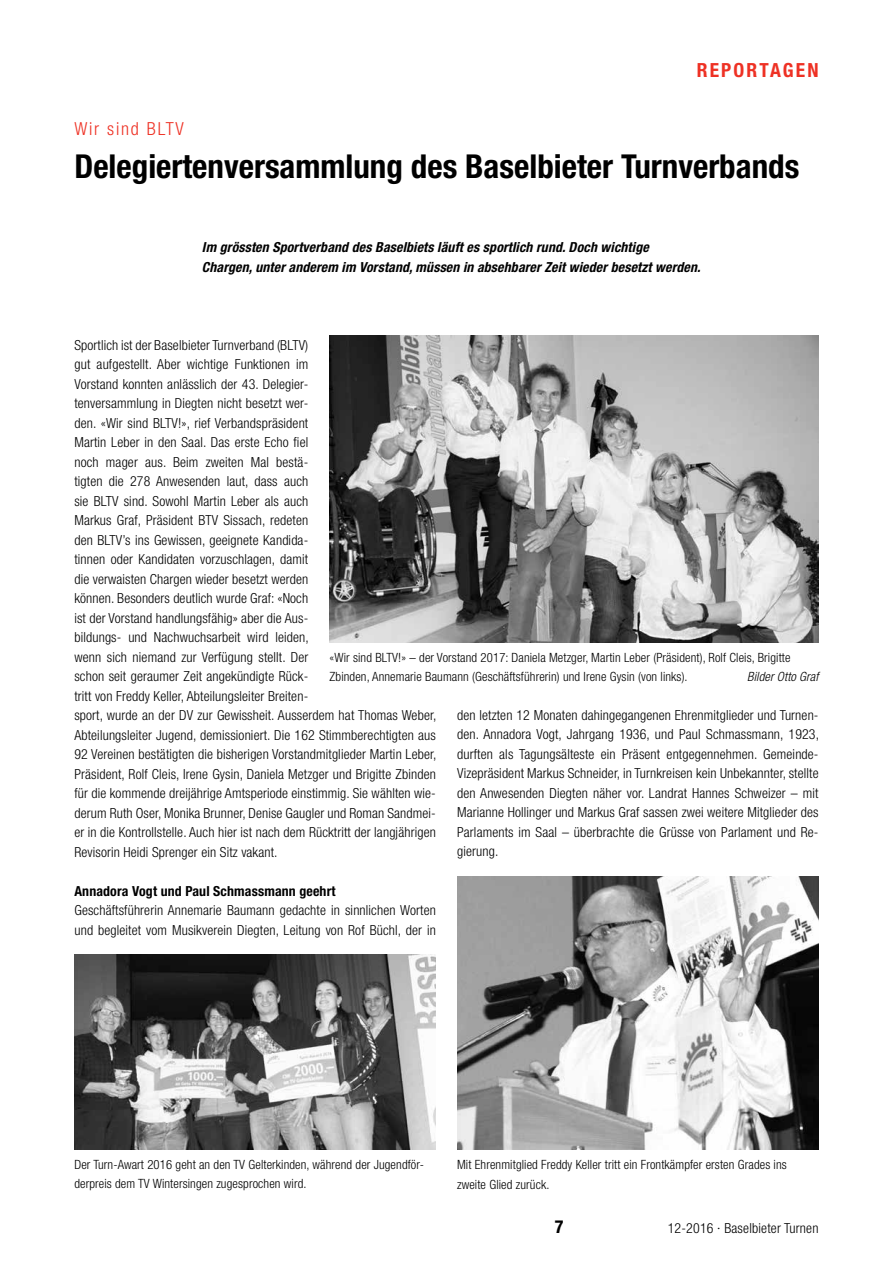
<style>
.page{position:relative;width:893px;height:1263px;background:#fff}
.page>*{position:absolute;margin:0;border:0;box-sizing:border-box;transform-origin:0 0}
.t1{font:700 condensed 33px "Helvetica Neue LT Std";color:#000}
.t2{font:700 condensed 19.5px "Helvetica Neue LT Std";letter-spacing:.11em;color:#ee3124}
.t3{font:300 condensed 18px "Helvetica Neue LT Std";letter-spacing:.1em;color:#ee3124}
.t4{font:700 condensed 18px "Helvetica Neue LT Std";color:#000}
.t5{font:300 condensed 13.8px/19.5px "Helvetica Neue LT Std";letter-spacing:.01em;color:#000}
.t6{font:italic 700 condensed 13.8px/19.5px "Helvetica Neue LT Std";letter-spacing:.01em;color:#000}
.t7{font:700 condensed 13.8px "Helvetica Neue LT Std";letter-spacing:.01em;color:#000}
.t8{font:300 condensed 12.75px/19.5px "Helvetica Neue LT Std";letter-spacing:.01em;color:#000}
.t9{font:italic 300 condensed 12.75px "Helvetica Neue LT Std";letter-spacing:.01em;color:#000}
</style>
<div class="page">
<img style="left:330px;top:335px;width:489px;height:307px">
<img style="left:74px;top:954px;width:362px;height:195px">
<img style="left:457px;top:876px;width:362px;height:273px">
<h2 class="t2" style="left:697px;top:58px;width:123px">Reportagen</h2>
<h3 class="t3" style="left:74px;top:118px;width:111px">Wir sind BLTV</h3>
<h1 class="t1" style="left:74px;top:147px;width:726px">Delegiertenversammlung des Baselbieter Turnverbands</h1>
<p class="t6" style="left:202px;top:238px;width:500px">Im grössten Sportverband des Baselbiets läuft es sportlich rund. Doch wichtige<br>Chargen, unter anderem im Vorstand, müssen in absehbarer Zeit wieder besetzt werden.</p>
<p class="t5" style="left:74px;top:335px;width:363px">Sportlich ist der Baselbieter Turnverband (BLTV)<br>gut aufgestellt. Aber wichtige Funktionen im<br>Vorstand konnten anlässlich der 43. Delegier-<br>tenversammlung in Diegten nicht besetzt wer-<br>den. «Wir sind BLTV!», rief Verbandspräsident<br>Martin Leber in den Saal. Das erste Echo fiel<br>noch mager aus. Beim zweiten Mal bestä-<br>tigten die 278 Anwesenden laut, dass auch<br>sie BLTV sind. Sowohl Martin Leber als auch<br>Markus Graf, Präsident BTV Sissach, redeten<br>den BLTV’s ins Gewissen, geeignete Kandida-<br>tinnen oder Kandidaten vorzuschlagen, damit<br>die verwaisten Chargen wieder besetzt werden<br>können. Besonders deutlich wurde Graf: «Noch<br>ist der Vorstand handlungsfähig» aber die Aus-<br>bildungs- und Nachwuchsarbeit wird leiden,<br>wenn sich niemand zur Verfügung stellt. Der<br>schon seit geraumer Zeit angekündigte Rück-<br>tritt von Freddy Keller, Abteilungsleiter Breiten-<br>sport, wurde an der DV zur Gewissheit. Ausserdem hat Thomas Weber, Abteilungsleiter Jugend, demissioniert. Die 162 Stimmberechtigten aus 92 Vereinen bestätigten die bisherigen Vorstandmitglieder Martin Leber, Präsident, Rolf Cleis, Irene Gysin, Daniela Metzger und Brigitte Zbinden für die kommende dreijährige Amtsperiode einstimmig. Sie wählten wie&shy;derum Ruth Oser, Monika Brunner, Denise Gaugler und Roman Sandmei&shy;er in die Kontrollstelle. Auch hier ist nach dem Rücktritt der langjährigen Revisorin Heidi Sprenger ein Sitz vakant.</p>
<p class="t7" style="left:74px;top:882px;width:263px">Annadora Vogt und Paul Schmassmann geehrt</p>
<p class="t5" style="left:74px;top:900px;width:363px">Geschäftsführerin Annemarie Baumann gedachte in sinnlichen Worten und begleitet vom Musikverein Diegten, Leitung von Rof Büchl, der in</p>
<p class="t8" style="left:330px;top:647px;width:462px">«Wir sind BLTV!» – der Vorstand 2017: Daniela Metzger, Martin Leber (Präsident), Rolf Cleis, Brigitte<br>Zbinden, Annemarie Baumann (Geschäftsführerin) und Irene Gysin (von links).</p>
<p class="t9" style="left:747px;top:669px;width:73px">Bilder Otto Graf</p>
<p class="t5" style="left:457px;top:705px;width:363px;text-align:justify">den letzten 12 Monaten dahingegangenen Ehrenmitglieder und Turnen&shy;den. Annadora Vogt, Jahrgang 1936, und Paul Schmassmann, 1923, durften als Tagungsälteste ein Präsent entgegennehmen. Gemeinde-Vizepräsident Markus Schneider, in Turnkreisen kein Unbekannter, stellte den Anwesenden Diegten näher vor. Landrat Hannes Schweizer – mit Marianne Hollinger und Markus Graf sassen zwei weitere Mitglieder des Parlaments im Saal – überbrachte die Grüsse von Parlament und Re&shy;gierung.</p>
<p class="t8" style="left:74px;top:1154px;width:351px">Der Turn-Awart 2016 geht an den TV Gelterkinden, während der Jugendför&shy;derpreis dem TV Wintersingen zugesprochen wird.</p>
<p class="t8" style="left:457px;top:1155px;width:331px">Mit Ehrenmitglied Freddy Keller tritt ein Frontkämpfer ersten Grades ins zweite Glied zurück.</p>
<h3 class="t4" style="left:555px;top:1216px;width:10px">7</h3>
<p class="t5" style="left:668px;top:1218px;width:152px">12-2016 · Baselbieter Turnen</p>
</div>
